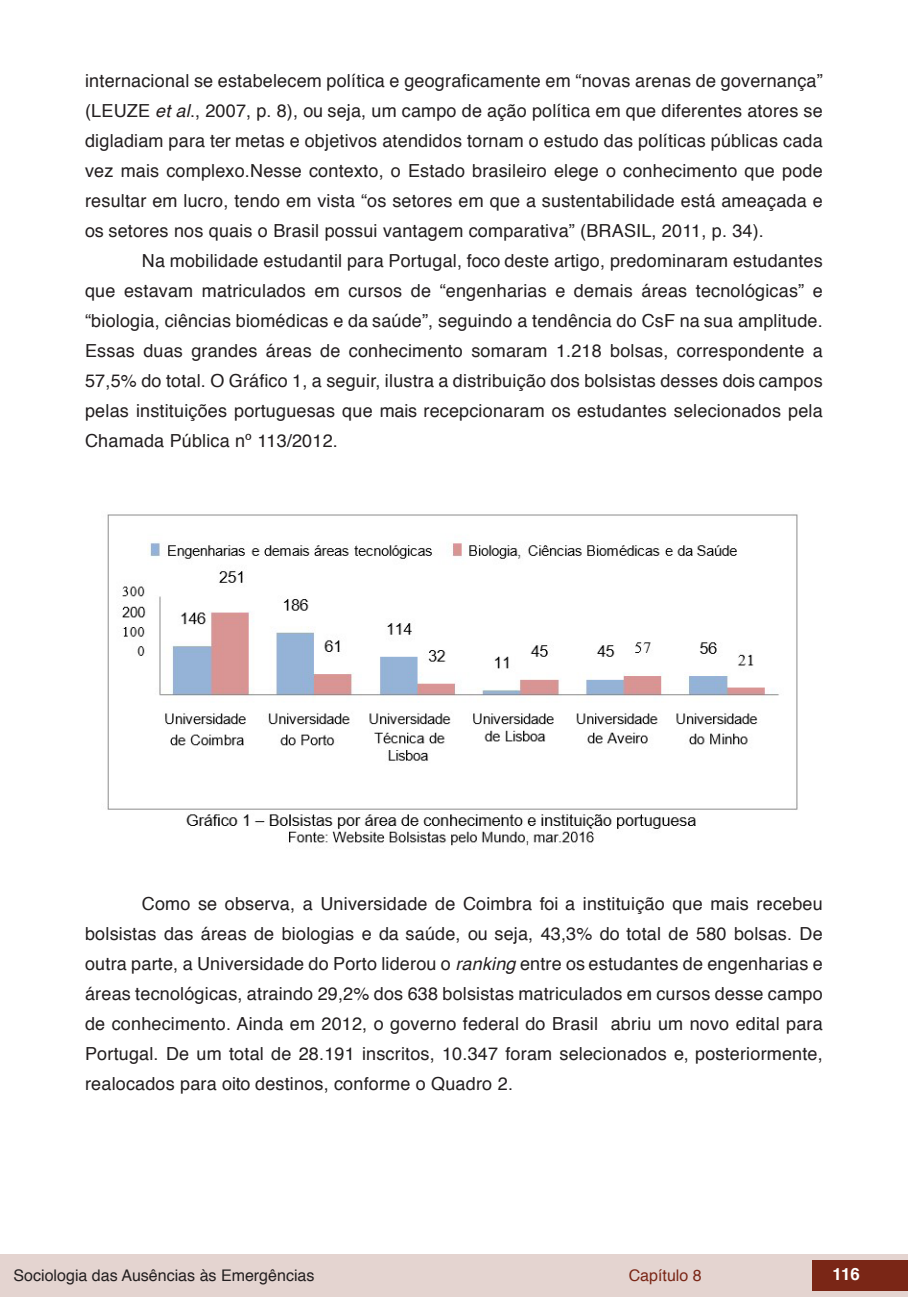
<style>
.page{position:relative;width:908px;height:1304px;background:#fff}
.page>*{position:absolute;margin:0;border:0;box-sizing:border-box;transform-origin:0 0}
.t1{font:18px/30px "Helvetica";letter-spacing:.01em;color:#231f20;text-align:justify}
.t2{font:700 16.8px "Helvetica";color:#fff}
.t3{font:16px "Helvetica";color:#231f20}
.t4{font:16px "Helvetica";color:#7a2616}
.s1{font-style:italic}
</style>
<div class="page">
<div style="left:0;top:1254px;width:906px;height:43px;background:#e4d4d0"></div>
<div style="left:812px;top:1261px;width:95px;height:30px;background:#7a2616"></div>
<img style="left:107px;top:514px;width:691px;height:332px">
<p class="t1" style="left:85px;top:66px;width:738px">internacional se estabelecem política e geograficamente em “novas arenas de governança” (LEUZE <span class="s1">et al</span>., 2007, p. 8), ou seja, um campo de ação política em que diferentes atores se digladiam para ter metas e objetivos atendidos tornam o estudo das políticas públicas cada vez mais complexo.Nesse contexto, o Estado brasileiro elege o conhecimento que pode resultar em lucro, tendo em vista “os setores em que a sustentabilidade está ameaçada e os setores nos quais o Brasil possui vantagem comparativa” (BRASIL, 2011, p. 34).</p>
<p class="t1" style="left:85px;top:246px;width:738px;text-indent:57px">Na mobilidade estudantil para Portugal, foco deste artigo, predominaram estudantes que estavam matriculados em cursos de “engenharias e demais áreas tecnológicas” e “biologia, ciências biomédicas e da saúde”, seguindo a tendência do CsF na sua amplitude.<br>Essas duas grandes áreas de conhecimento somaram 1.218 bolsas, correspondente a 57,5% do total. O Gráfico 1, a seguir, ilustra a distribuição dos bolsistas desses dois campos pelas instituições portuguesas que mais recepcionaram os estudantes selecionados pela Chamada Pública nº 113/2012.</p>
<p class="t1" style="left:85px;top:889px;width:738px;text-indent:57px">Como se observa, a Universidade de Coimbra foi a instituição que mais recebeu bolsistas das áreas de biologias e da saúde, ou seja, 43,3% do total de 580 bolsas. De outra parte, a Universidade do Porto liderou o <span class="s1">ranking</span> entre os estudantes de engenharias e áreas tecnológicas, atraindo 29,2% dos 638 bolsistas matriculados em cursos desse campo de conhecimento. Ainda em 2012, o governo federal do Brasil abriu um novo edital para Portugal. De um total de 28.191 inscritos, 10.347 foram selecionados e, posteriormente, realocados para oito destinos, conforme o Quadro 2.</p>
<p class="t3" style="left:14px;top:1263px;width:302px">Sociologia das Ausências às Emergências</p>
<p class="t4" style="left:628px;top:1263px;width:74px">Capítulo 8</p>
<p class="t2" style="left:832px;top:1261px;width:29px">116</p>
</div>
